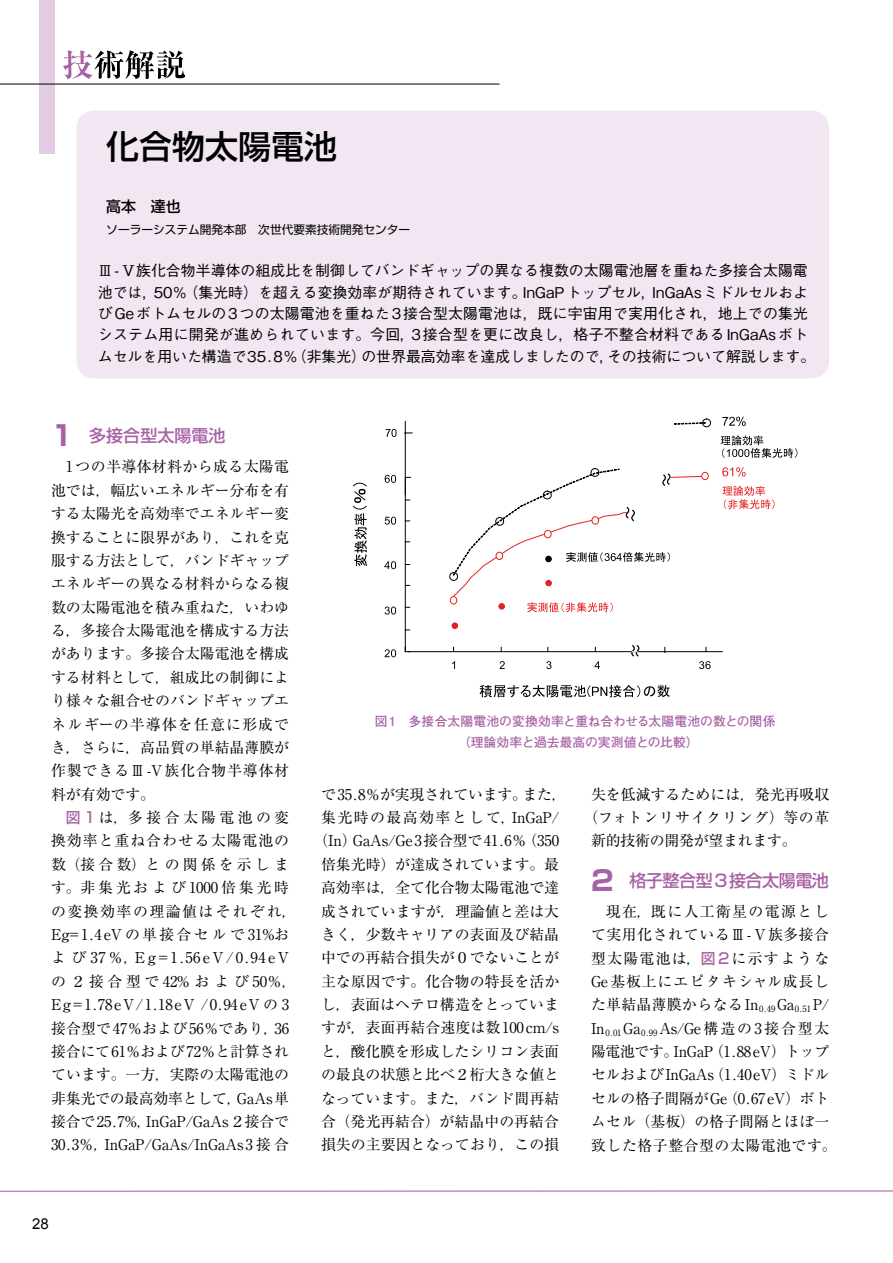
<style>
.page{position:relative;width:893px;height:1263px;background:#fff}
.page>*{position:absolute;margin:0;border:0;box-sizing:border-box;transform-origin:0 0}
.t1{font:500 33px "Shin Go Pro";color:#000}
.t2{font:500 16.95px "Shin Go Pro";letter-spacing:-.01em;color:#a861a4}
.t3{font:15px "Arial";color:#000}
.t4{font:14.85px/23.4px "Ryumin Pro";letter-spacing:.005em;color:#000;text-align:justify}
.t5{font:14.85px/23.4px "Ryumin Pro";letter-spacing:.065em;color:#000;text-align:center}
.t6{font:500 14.85px/21.3px "Gothic BBB Pro";letter-spacing:.005em;color:#000}
.t7{font:14.85px/23.4px "Ryumin Pro";letter-spacing:.03em;color:#000;text-align:center}
.t8{font:14.85px "Ryumin Pro";letter-spacing:.06em;color:#000}
.t9{font:14.85px "Ryumin Pro";letter-spacing:-.015em;color:#000}
.t10{font:500 14.85px "Shin Go Pro";color:#000}
.t11{font:700 12.75px/21.3px "Futo Go B101 Pro";color:#a861a4;text-align:center}
.t12{font:11.7px "Shin Go Pro";color:#000}
.s1{font-weight:700;font-size:27.6px}
.s2{font-family:"Shin Go Pro";font-weight:500;color:#a861a4}
</style>
<div class="page">
<svg style="left:0;top:1190px;width:893px;height:2px;background:#cfa9cd"></svg>
<svg style="left:63px;top:50px;width:122px;height:29px"></svg>
<div style="left:40px;top:0;width:15px;height:153px;background:#e2cce3"></div>
<hr style="left:0;top:84px;width:499px;height:1px;background:#000">
<div style="left:77px;top:111px;width:752px;height:267px;background:#f1e6f1;border-radius:18px"></div>
<hr style="left:408px;top:651px;width:314px;height:1px;background:#000">
<hr style="left:405px;top:477px;width:1px;height:175px;background:#000">
<svg style="left:385px;top:649px;width:11px;height:8px"></svg>
<svg style="left:385px;top:606px;width:11px;height:8px"></svg>
<svg style="left:384px;top:561px;width:12px;height:8px"></svg>
<svg style="left:385px;top:517px;width:11px;height:8px"></svg>
<svg style="left:385px;top:475px;width:11px;height:8px"></svg>
<svg style="left:353px;top:483px;width:14px;height:83px"></svg>
<svg style="left:479px;top:685px;width:191px;height:12px"></svg>
<hr style="left:405px;top:421px;width:1px;height:74px;background:#000">
<svg style="left:386px;top:429px;width:11px;height:8px"></svg>
<svg style="left:674px;top:418px;width:37px;height:9px"></svg>
<svg style="left:721px;top:435px;width:76px;height:23px"></svg>
<svg style="left:722px;top:417px;width:24px;height:9px"></svg>
<svg style="left:722px;top:467px;width:24px;height:9px"></svg>
<svg style="left:722px;top:486px;width:53px;height:23px"></svg>
<svg style="left:449px;top:468px;width:262px;height:201px"></svg>
<h1 class="t1" style="left:106px;top:119px;width:232px">化合物太陽電池</h1>
<p class="t10" style="left:106px;top:194px;width:76px">高本　達也</p>
<p class="t12" style="left:106px;top:220px;width:306px">ソーラーシステム開発本部　次世代要素技術開発センター</p>
<p class="t6" style="left:98px;top:258px;width:719px">Ⅲ-Ⅴ族化合物半導体の組成比を制御してバンドギャップの異なる複数の太陽電池層を重ねた多接合太陽電池では，50％（集光時）を超える変換効率が期待されています。InGaPトップセル，InGaAsミドルセルおよびGeボトムセルの3つの太陽電池を重ねた3接合型太陽電池は，既に宇宙用で実用化され，地上での集光システム用に開発が進められています。今回，3接合型を更に改良し，格子不整合材料であるInGaAsボトムセルを用いた構造で35.8％（非集光）の世界最高効率を達成しましたので，その技術について解説します。</p>
<p class="t2" style="left:51px;top:422px;width:176px"><span class="s1">1</span> 多接合型太陽電池</p>
<p class="t4" style="left:51px;top:454px;width:240px;text-indent:15px">1つの半導体材料から成る太陽電池では，幅広いエネルギー分布を有する太陽光を高効率でエネルギー変換することに限界があり，これを克服する方法として，バンドギャップエネルギーの異なる材料からなる複数の太陽電池を積み重ねた，いわゆる，多接合太陽電池を構成する方法があります。多接合太陽電池を構成する材料として，組成比の制御により様々な組合せのバンドギャップエネルギーの半導体を任意に形成でき，さらに，高品質の単結晶薄膜が作製できるⅢ-V族化合物半導体材料が有効です。</p>
<p class="t5" style="left:51px;top:805px;width:247px"><span class="s2">図1</span>は，多接合太陽電池の変<br>換効率と重ね合わせる太陽電池の数（接合数）との関係を示します。非集光および1000倍集光時の変換効率の理論値はそれぞれ，<br>Eg=1.4eVの単接合セルで31%および 37％，Eg=1.56eV/0.94eVの２接合型で42% および50％，<br>Eg=1.78eV/1.18eV /0.94eV の 3接合型で47％および56％であり，36接合にて61％および72％と計算されています。一方，実際の太陽電池の非集光での最高効率として，GaAs単接合で25.7%，InGaP/GaAs２接合で<br>30.3％，InGaP/GaAs/InGaAs3 接合</p>
<p class="t3" style="left:32px;top:1214px;width:18px">28</p>
<p class="t11" style="left:375px;top:708px;width:402px">図1　多接合太陽電池の変換効率と重ね合わせる太陽電池の数との関係（理論効率と過去最高の実測値との比較）</p>
<p class="t4" style="left:314px;top:781px;width:254px;text-align:center">で35.8％が実現されています。また，集光時の最高効率として，InGaP/（In）GaAs/Ge3接合型で41.6％（350倍集光時）が達成されています。最高効率は，全て化合物太陽電池で達成されていますが，理論値と差は大きく，少数キャリアの表面及び結晶中での再結合損失が０でないことが主な原因です。化合物の特長を活かし，表面はヘテロ構造をとっていますが，表面再結合速度は数100cm/sと，酸化膜を形成したシリコン表面の最良の状態と比べ２桁大きな値となっています。また，バンド間再結合（発光再結合）が結晶中の再結合損失の主要因となっており，この損</p>
<p class="t4" style="left:591px;top:781px;width:240px">失を低減するためには，発光再吸収</p>
<p class="t8" style="left:584px;top:806px;width:247px">（フォトンリサイクリング）等の革</p>
<p class="t9" style="left:591px;top:829px;width:207px">新的技術の開発が望まれます。</p>
<p class="t2" style="left:591px;top:866px;width:239px"><span class="s1">2</span> 格子整合型3接合太陽電池</p>
<p class="t7" style="left:591px;top:898px;width:247px">現在，既に人工衛星の電源とし<br>て実用化されているⅢ-Ⅴ族多接合型太陽電池は，<span class="s2">図2</span>に示すような<br>Ge基板上にエピタキシャル成長した単結晶薄膜からなるIn<sub>0.49</sub>Ga<sub>0.51</sub>P/<br>In<sub>0.01</sub>Ga<sub>0.99</sub>As/Ge構造の3接合型太陽電池です。InGaP（1.88eV）トップセルおよびInGaAs（1.40eV）ミドルセルの格子間隔がGe（0.67eV）ボトムセル（基板）の格子間隔とほぼ一致した格子整合型の太陽電池です。</p>
</div>
